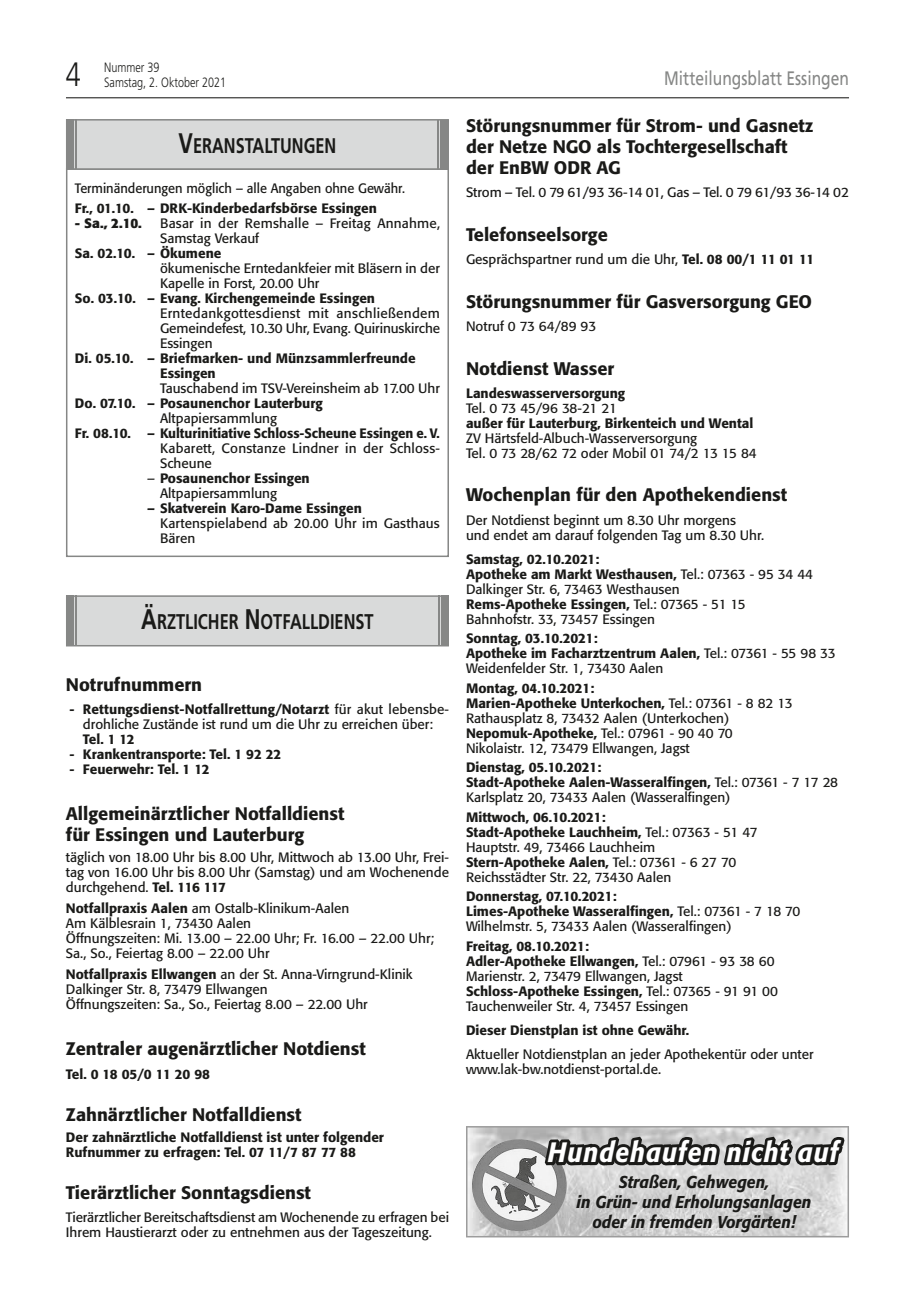
<style>
.page{position:relative;width:915px;height:1297px;background:#fff}
.page>*{position:absolute;margin:0;border:0;box-sizing:border-box;transform-origin:0 0}
.t1{font:300 33.75px "Frutiger";color:#1a1a18;scale:.8 1}
.t2{font:italic 500 27.75px "Formata";letter-spacing:.04em;color:#fff;scale:.89 1}
.t3{font:700 21.3px "Frutiger";color:#1a1a18;scale:.77 1}
.t4{font:700 21.15px "Frutiger";color:#1a1a18;scale:.77 1}
.t5{font:19.5px "Frutiger";color:#868786;scale:.8 1}
.t6{font:500 18px/21px "Formata";color:#1a1a18}
.t7{font:italic 500 16.95px/20px "Formata";color:#1a1a18;text-align:center;scale:.93 1}
.t8{font:13.5px/15px "Formata";color:#1a1a18}
.t9{font:500 13.5px/15px "Formata";color:#1a1a18}
.t10{font:13.5px "Formata";color:#1a1a18;scale:.95 1}
.t11{font:300 13.5px "Frutiger";color:#1a1a18;scale:.8 1}
.t12{font:13.5px "Formata";letter-spacing:-.02em;color:#1a1a18}
.t13{font:500 13.5px "Formata";letter-spacing:-.02em;color:#1a1a18}
.t14{font:700 13.5px "Formata";color:#1a1a18}
.s1{font-size:28.35px}
.s2{font-weight:400}
.s3{font-weight:500}
</style>
<div class="page">
<hr style="left:66px;top:97px;width:782px;height:1px;background:#1a1a18">
<div style="left:67px;top:597px;width:380px;height:48px;background:#d9dada"></div>
<div style="left:66px;top:595px;width:383px;height:51px;border:2px solid #868786"></div>
<div style="left:441px;top:595px;width:8px;height:51px;background:#868786"></div>
<hr style="left:438px;top:595px;width:1px;height:51px;background:#868786">
<div style="left:66px;top:595px;width:7px;height:51px;background:#868786"></div>
<hr style="left:75px;top:595px;width:2px;height:51px;background:#868786">
<div style="left:66px;top:168px;width:383px;height:389px;border:2px solid #868786"></div>
<div style="left:67px;top:120px;width:381px;height:49px;background:#d9dada"></div>
<div style="left:66px;top:119px;width:383px;height:51px;border:2px solid #868786"></div>
<div style="left:66px;top:119px;width:7px;height:50px;background:#868786"></div>
<hr style="left:75px;top:119px;width:1px;height:50px;background:#868786">
<div style="left:440px;top:120px;width:7px;height:50px;background:#868786"></div>
<hr style="left:437px;top:120px;width:1px;height:50px;background:#868786">
<svg style="left:466px;top:1126px;width:382px;height:111px;background:#afafaf"></svg>
<h1 class="t1" style="left:66px;top:55px;width:20px">4</h1>
<p class="t11" style="left:104px;top:60px;width:71px">Nummer 39</p>
<p class="t11" style="left:104px;top:75px;width:154px">Samstag, 2. Oktober 2021</p>
<h3 class="t5" style="left:664px;top:67px;width:232px">Mitteilungsblatt Essingen</h3>
<h3 class="t4" style="left:178px;top:133px;width:206px"><span class="s1">V</span>ERANSTALTUNGEN</h3>
<p class="t10" style="left:75px;top:180px;width:349px">Terminänderungen möglich – alle Angaben ohne Gewähr.</p>
<p class="t9" style="left:75px;top:200px;width:303px">Fr., 01.10. – DRK-Kinderbedarfsbörse Essingen</p>
<p class="t14" style="left:75px;top:214px;width:68px">- Sa., 2.10.</p>
<p class="t8" style="left:160px;top:215px;width:281px">Basar in der Remshalle – Freitag Annahme,<br>Samstag Verkauf</p>
<p class="t9" style="left:75px;top:245px;width:148px">Sa. 02.10. – Ökumene</p>
<p class="t8" style="left:160px;top:260px;width:281px">ökumenische Erntedankfeier mit Bläsern in der<br>Kapelle in Forst, 20.00 Uhr</p>
<p class="t9" style="left:75px;top:290px;width:301px">So. 03.10. – Evang. Kirchengemeinde Essingen</p>
<p class="t8" style="left:160px;top:305px;width:281px;text-align:justify">Erntedankgottesdienst mit anschließendem Gemeindefest, 10.30 Uhr, Evang. Quirinuskirche Essingen</p>
<p class="t9" style="left:160px;top:350px;width:257px;text-indent:-85px">Di. 05.10. – Briefmarken- und Münzsammlerfreunde<br>Essingen</p>
<p class="t8" style="left:160px;top:380px;width:281px">Tauschabend im TSV-Vereinsheim ab 17.00 Uhr</p>
<p class="t9" style="left:75px;top:395px;width:249px">Do. 07.10. – Posaunenchor Lauterburg</p>
<p class="t8" style="left:160px;top:410px;width:118px">Altpapiersammlung</p>
<p class="t9" style="left:75px;top:425px;width:366px">Fr. 08.10. – Kulturinitiative Schloss-Scheune Essingen e. V.</p>
<p class="t8" style="left:160px;top:440px;width:281px">Kabarett, Constanze Lindner in der Schloss-<br>Scheune</p>
<p class="t9" style="left:160px;top:470px;width:151px;text-indent:-13px"><span class="s2">–</span> Posaunenchor Essingen<br><span class="s2">Altpapiersammlung</span></p>
<p class="t9" style="left:147px;top:500px;width:216px">– Skatverein Karo-Dame Essingen</p>
<p class="t8" style="left:160px;top:515px;width:281px">Kartenspielabend ab 20.00 Uhr im Gasthaus<br>Bären</p>
<h3 class="t3" style="left:141px;top:609px;width:303px"><span class="s1">Ä</span>RZTLICHER <span class="s1">N</span>OTFALLDIENST</h3>
<h3 class="t6" style="left:66px;top:674px;width:138px">Notrufnummern</h3>
<p class="t8" style="left:69px;top:702px;width:381px;text-align:center"><span class="s3">- Rettungsdienst-Notfallrettung/Notarzt</span> für akut lebensbe&shy;drohliche Zustände ist rund um die Uhr zu erreichen über:</p>
<p class="t9" style="left:83px;top:732px;width:53px">Tel. 1 12</p>
<p class="t9" style="left:69px;top:747px;width:213px">- Krankentransporte: Tel. 1 92 22</p>
<p class="t9" style="left:69px;top:762px;width:142px">- Feuerwehr: Tel. 1 12</p>
<h3 class="t6" style="left:66px;top:803px;width:280px">Allgemeinärztlicher Notfalldienst für Essingen und Lauterburg</h3>
<p class="t8" style="left:66px;top:850px;width:384px;text-align:justify">täglich von 18.00 Uhr bis 8.00 Uhr, Mittwoch ab 13.00 Uhr, Frei&shy;tag von 16.00 Uhr bis 8.00 Uhr (Samstag) und am Wochenende durchgehend. <span class="s3">Tel. 116 117</span></p>
<p class="t8" style="left:66px;top:901px;width:369px"><span class="s3">Notfallpraxis Aalen</span> am Ostalb-Klinikum-Aalen<br>Am Kälblesrain 1, 73430 Aalen<br>Öffnungszeiten: Mi. 13.00 – 22.00 Uhr; Fr. 16.00 – 22.00 Uhr; Sa., So., Feiertag 8.00 – 22.00 Uhr</p>
<p class="t8" style="left:66px;top:967px;width:348px"><span class="s3">Notfallpraxis Ellwangen</span> an der St. Anna-Virngrund-Klinik<br>Dalkinger Str. 8, 73479 Ellwangen<br>Öffnungszeiten: Sa., So., Feiertag 8.00 – 22.00 Uhr</p>
<h3 class="t6" style="left:66px;top:1038px;width:301px">Zentraler augenärztlicher Notdienst</h3>
<p class="t13" style="left:66px;top:1066px;width:146px">Tel. 0 18 05/0 11 20 98</p>
<h3 class="t6" style="left:66px;top:1104px;width:237px">Zahnärztlicher Notfalldienst</h3>
<p class="t9" style="left:66px;top:1129px;width:319px">Der zahnärztliche Notfalldienst ist unter folgender<br>Rufnummer zu erfragen: Tel. 07 11/7 87 77 88</p>
<h3 class="t6" style="left:66px;top:1182px;width:246px">Tierärztlicher Sonntagsdienst</h3>
<p class="t8" style="left:66px;top:1210px;width:384px">Tierärztlicher Bereitschaftsdienst am Wochenende zu erfragen bei<br>Ihrem Haustierarzt oder zu entnehmen aus der Tageszeitung.</p>
<h3 class="t6" style="left:466px;top:115px;width:349px">Störungsnummer für Strom- und Gasnetz der Netze NGO als Tochtergesellschaft der EnBW ODR AG</h3>
<p class="t8" style="left:466px;top:185px;width:384px">Strom – Tel. 0 79 61/93 36-14 01, Gas – Tel. 0 79 61/93 36-14 02</p>
<h3 class="t6" style="left:466px;top:224px;width:143px">Telefonseelsorge</h3>
<p class="t8" style="left:466px;top:252px;width:349px">Gesprächspartner rund um die Uhr, <span class="s3">Tel. 08 00/1 11 01 11</span></p>
<h3 class="t6" style="left:466px;top:291px;width:347px">Störungsnummer für Gasversorgung GEO</h3>
<p class="t8" style="left:466px;top:319px;width:132px">Notruf 0 73 64/89 93</p>
<h3 class="t6" style="left:466px;top:358px;width:150px">Notdienst Wasser</h3>
<p class="t9" style="left:466px;top:386px;width:161px">Landeswasserversorgung</p>
<p class="t12" style="left:466px;top:400px;width:152px">Tel. 0 73 45/96 38-21 21</p>
<p class="t9" style="left:466px;top:416px;width:289px">außer für Lauterburg, Birkenteich und Wental</p>
<p class="t8" style="left:466px;top:431px;width:292px">ZV Härtsfeld-Albuch-Wasserversorgung<br>Tel. 0 73 28/62 72 oder Mobil 01 74/2 13 15 84</p>
<h3 class="t6" style="left:466px;top:484px;width:322px">Wochenplan für den Apothekendienst</h3>
<p class="t8" style="left:466px;top:513px;width:299px">Der Notdienst beginnt um 8.30 Uhr morgens<br>und endet am darauf folgenden Tag um 8.30 Uhr.</p>
<p class="t8" style="left:466px;top:552px;width:348px"><span class="s3">Samstag, 02.10.2021:<br>Apotheke am Markt Westhausen,</span> Tel.: 07363 - 95 34 44<br>Dalkinger Str. 6, 73463 Westhausen<br><span class="s3">Rems-Apotheke Essingen,</span> Tel.: 07365 - 51 15<br>Bahnhofstr. 33, 73457 Essingen</p>
<p class="t9" style="left:466px;top:631px;width:371px">Sonntag, 03.10.2021:<br>Apotheke im Facharztzentrum Aalen, <span class="s2">Tel.: 07361 - 55 98 33<br>Weidenfelder Str. 1, 73430 Aalen</span></p>
<p class="t8" style="left:466px;top:680px;width:328px"><span class="s3">Montag, 04.10.2021:<br>Marien-Apotheke Unterkochen,</span> Tel.: 07361 - 8 82 13<br>Rathausplatz 8, 73432 Aalen (Unterkochen)<br><span class="s3">Nepomuk-Apotheke,</span> Tel.: 07961 - 90 40 70<br>Nikolaistr. 12, 73479 Ellwangen, Jagst</p>
<p class="t9" style="left:466px;top:760px;width:373px">Dienstag, 05.10.2021:<br>Stadt-Apotheke Aalen-Wasseralfingen, <span class="s2">Tel.: 07361 - 7 17 28<br>Karlsplatz 20, 73433 Aalen (Wasseralfingen)</span></p>
<p class="t8" style="left:466px;top:809px;width:293px"><span class="s3">Mittwoch, 06.10.2021:<br>Stadt-Apotheke Lauchheim,</span> Tel.: 07363 - 51 47<br>Hauptstr. 49, 73466 Lauchheim<br><span class="s3">Stern-Apotheke Aalen,</span> Tel.: 07361 - 6 27 70<br>Reichsstädter Str. 22, 73430 Aalen</p>
<p class="t8" style="left:466px;top:889px;width:336px"><span class="s3">Donnerstag, 07.10.2021:<br>Limes-Apotheke Wasseralfingen,</span> Tel.: 07361 - 7 18 70<br>Wilhelmstr. 5, 73433 Aalen (Wasseralfingen)</p>
<p class="t8" style="left:466px;top:938px;width:313px"><span class="s3">Freitag, 08.10.2021:<br>Adler-Apotheke Ellwangen,</span> Tel.: 07961 - 93 38 60<br>Marienstr. 2, 73479 Ellwangen, Jagst <span class="s3">Schloss-Apotheke Essingen,</span> Tel.: 07365 - 91 91 00<br>Tauchenweiler Str. 4, 73457 Essingen</p>
<p class="t9" style="left:466px;top:1022px;width:224px">Dieser Dienstplan ist ohne Gewähr.</p>
<p class="t8" style="left:466px;top:1046px;width:349px">Aktueller Notdienstplan an jeder Apothekentür oder unter www.lak-bw.notdienst-portal.de.</p>
<h2 class="t2" style="left:547px;top:1135px;width:328px">Hundehaufen nicht auf</h2>
<p class="t7" style="left:576px;top:1172px;width:254px">Straßen, Gehwegen,<br>in Grün- und Erholungsanlagen oder in fremden Vorgärten!</p>
</div>
